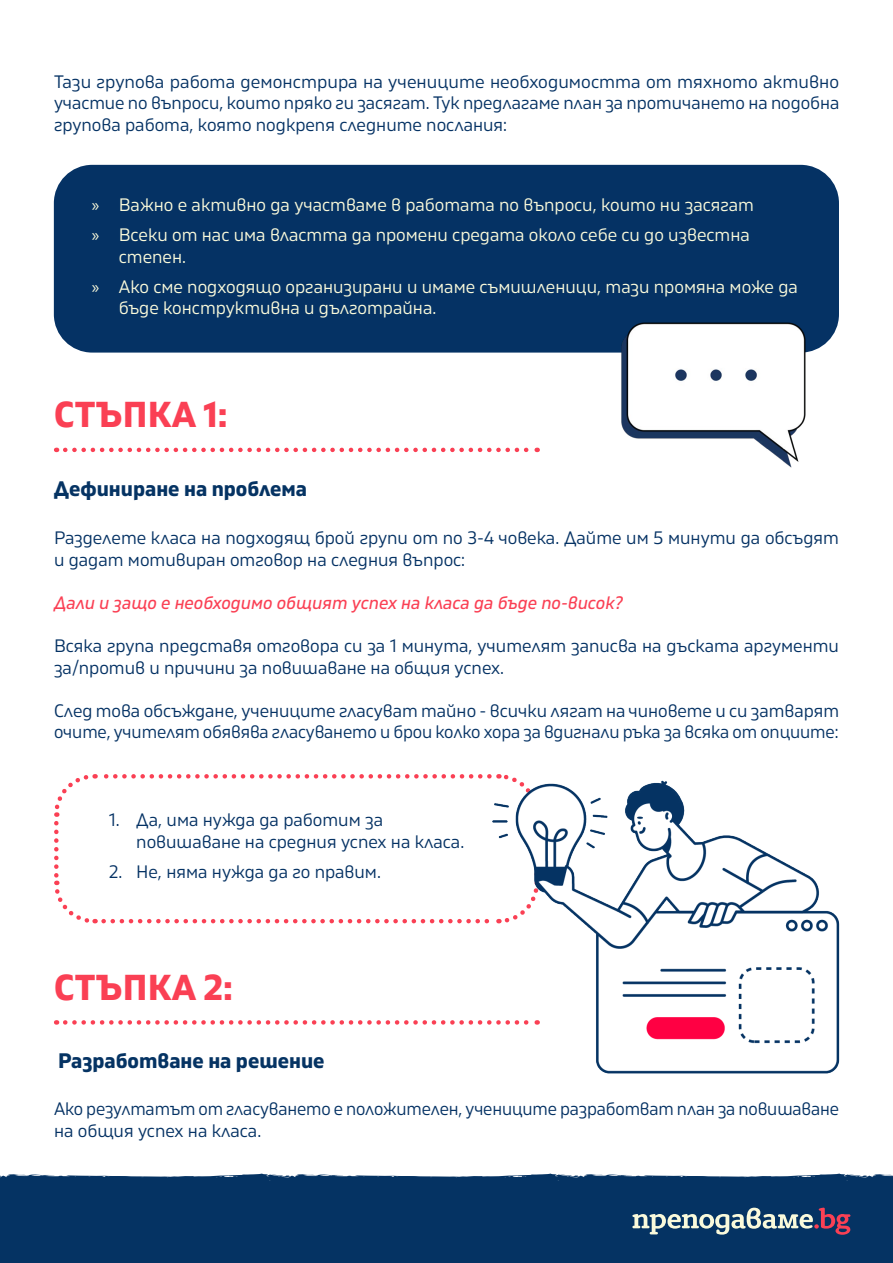
<style>
.page{position:relative;width:893px;height:1263px;background:#fff}
.page>*{position:absolute;margin:0;border:0;box-sizing:border-box;transform-origin:0 0}
.t1{font:700 36px "Gilam BG";letter-spacing:.01em;color:#fa4054}
.t2{font:700 21px "Gilam BG";color:#053363}
.t3{font:18px/21.6px "Gilam BG";color:#053264}
.t4{font:18px/30.2px "Gilam BG";color:#fafadb}
.t5{font:italic 18px "Gilam BG";color:#fa4054}
.s1{font-family:"Myriad Pro"}
</style>
<div class="page">
<div style="left:0;top:1173px;width:893px;height:90px;background:#053363"></div>
<svg style="left:632px;top:1207px;width:218px;height:28px;background:#536781"></svg>
<svg style="left:65px;top:448px;width:473px;height:4px"></svg>
<svg style="left:65px;top:1020px;width:399px;height:5px"></svg>
<div style="left:54px;top:165px;width:785px;height:188px;background:#053264;border-radius:38px"></div>
<svg style="left:54px;top:823px;width:42px;height:101px"></svg>
<svg style="left:104px;top:919px;width:364px;height:5px"></svg>
<svg style="left:54px;top:774px;width:411px;height:43px"></svg>
<img style="left:468px;top:774px;width:372px;height:300px">
<img style="left:600px;top:323px;width:206px;height:145px">
<p class="t3" style="left:54px;top:70px;width:787px;text-align:justify">Тази групова работа демонстрира на учениците необходимостта от тяхното активно участие по въпроси, които пряко ги засягат. Тук предлагаме план за протичането на подобна групова работа, която подкрепя следните послания:</p>
<p class="t4" style="left:92px;top:189px;width:664px"><span class="s1">»</span> Важно е активно да участваме в работата по въпроси, които ни засягат <span class="s1">»</span> Всеки от нас има властта да промени средата около себе си до известна</p>
<p class="t4" style="left:92px;top:241px;width:708px;text-indent:27px">степен.<br><span class="s1">»</span> Ако сме подходящо организирани и имаме съмишленици, тази промяна може да</p>
<p class="t4" style="left:119px;top:292px;width:319px">бъде конструктивна и дълготрайна.</p>
<h1 class="t1" style="left:54px;top:388px;width:175px">СТЪПКА 1:</h1>
<p class="t2" style="left:54px;top:473px;width:255px">Дефиниране на проблема</p>
<p class="t3" style="left:54px;top:526px;width:786px">Разделете класа на подходящ брой групи от по 3-4 човека. Дайте им 5 минути да обсъдят и дадат мотивиран отговор на следния въпрос:</p>
<p class="t5" style="left:54px;top:589px;width:570px">Дали и защо е необходимо общият успех на класа да бъде по-висок?</p>
<p class="t3" style="left:54px;top:634px;width:786px">Всяка група представя отговора си за 1 минута, учителят записва на дъската аргументи за/против и причини за повишаване на общия успех.</p>
<p class="t3" style="left:54px;top:699px;width:787px">След това обсъждане, учениците гласуват тайно - всички лягат на чиновете и си затварят очите, учителят обявява гласуването и брои колко хора за вдигнали ръка за всяка от опциите:</p>
<p class="t3" style="left:136px;top:808px;width:329px;text-indent:-27px">1. Да, има нужда да работим за повишаване на средния успех на класа.</p>
<p class="t3" style="left:109px;top:860px;width:273px">2. Не, няма нужда да го правим.</p>
<h1 class="t1" style="left:54px;top:960px;width:180px">СТЪПКА 2:</h1>
<p class="t2" style="left:58px;top:1045px;width:268px">Разработване на решение</p>
<p class="t3" style="left:54px;top:1097px;width:787px">Ако резултатът от гласуването е положителен, учениците разработват план за повишаване на общия успех на класа.</p>
</div>
